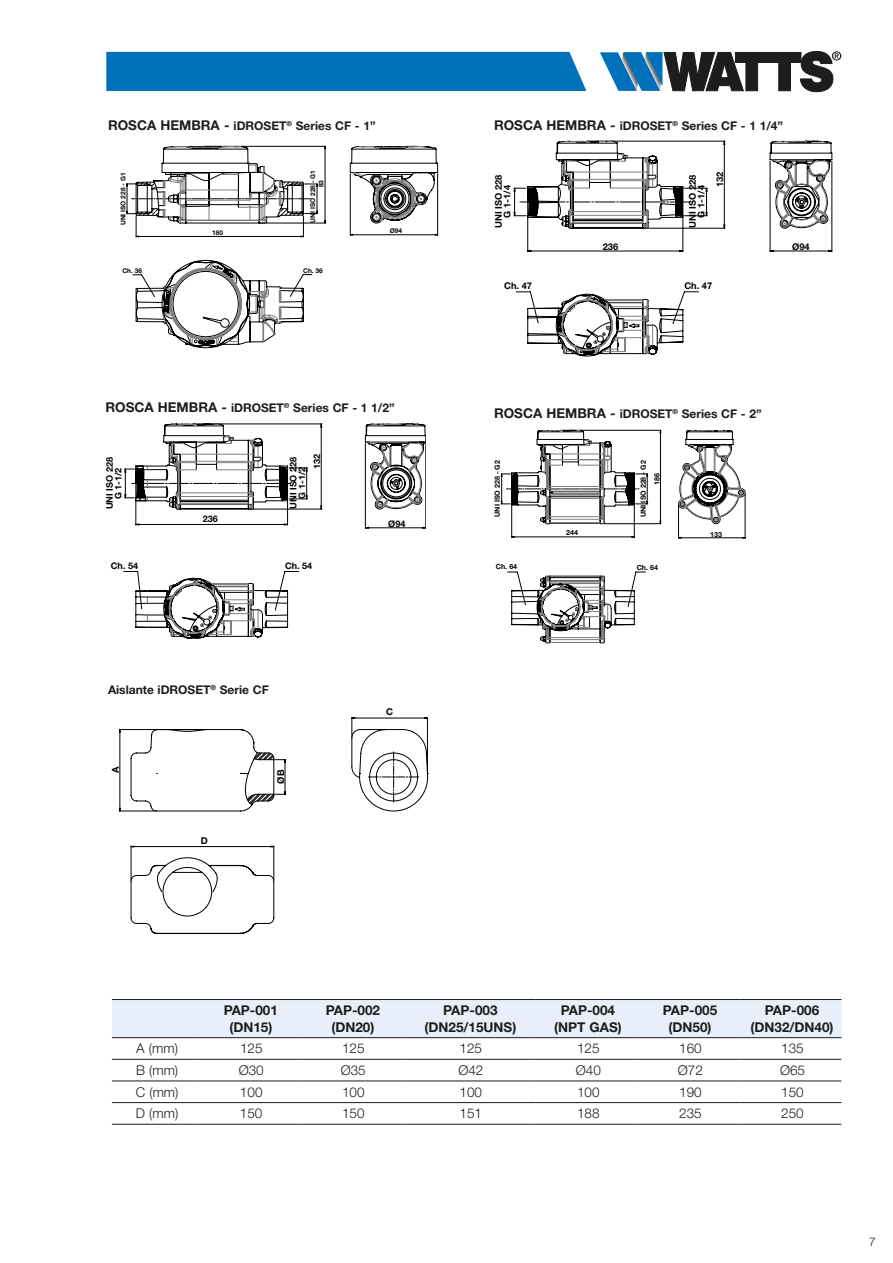
<style>
.page{position:relative;width:893px;height:1263px;background:#fff}
.page>*{position:absolute;margin:0;border:0;box-sizing:border-box;transform-origin:0 0}
.t1{font:300 13.5px "Helvetica Neue LT Std";color:#1d1d1b}
.t2{font:700 13.5px/16.5px "Helvetica Neue LT Std";color:#1d1d1b;text-align:center}
.t3{font:700 12px "Helvetica Neue LT Std";color:#1d1d1b}
.t4{font:300 12px "Helvetica Neue LT Std";color:#1d1d1b}
.t5{font:700 9.45px "Helvetica Neue LT Std";color:#010101}
.t6{font:700 9.3px/8.9px "Helvetica Neue LT Std";color:#000;text-align:center}
.t7{font:700 9px/8.6px "Helvetica Neue LT Std";color:#000;text-align:center}
.t8{font:700 7.05px "Helvetica Neue LT Std";color:#000}
.t9{font:700 6.6px "Helvetica Neue LT Std";color:#000}
.s1{font-size:13.5px}
</style>
<div class="page">
<svg style="left:600px;top:51px;width:241px;height:41px"></svg>
<div style="left:106px;top:52px;width:480px;height:39px;background:#0072bb"></div>
<hr style="left:832px;top:161px;width:1px;height:91px;background:#000">
<svg style="left:514px;top:141px;width:318px;height:111px"></svg>
<svg style="left:516px;top:292px;width:183px;height:64px"></svg>
<svg style="left:125px;top:424px;width:301px;height:215px"></svg>
<svg style="left:501px;top:430px;width:244px;height:213px"></svg>
<svg style="left:126px;top:146px;width:312px;height:91px"></svg>
<svg style="left:133px;top:260px;width:179px;height:88px"></svg>
<hr style="left:131px;top:846px;width:1px;height:34px;background:#010101">
<hr style="left:274px;top:846px;width:1px;height:34px;background:#010101">
<hr style="left:119px;top:811px;width:36px;height:1px;background:#010101">
<hr style="left:119px;top:729px;width:86px;height:1px;background:#010101">
<hr style="left:120px;top:729px;width:1px;height:82px;background:#010101">
<svg style="left:119px;top:730px;width:1px;height:81px"></svg>
<svg style="left:131px;top:857px;width:143px;height:77px"></svg>
<svg style="left:131px;top:717px;width:297px;height:130px"></svg>
<div style="left:112px;top:1000px;width:729px;height:37px;background:#e9effa"></div>
<hr style="left:112px;top:1081px;width:86px;height:1px;background:#1d1d1b">
<hr style="left:198px;top:1081px;width:102px;height:1px;background:#1d1d1b">
<hr style="left:300px;top:1081px;width:102px;height:1px;background:#1d1d1b">
<hr style="left:402px;top:1081px;width:133px;height:1px;background:#1d1d1b">
<hr style="left:535px;top:1081px;width:102px;height:1px;background:#1d1d1b">
<hr style="left:637px;top:1081px;width:102px;height:1px;background:#1d1d1b">
<hr style="left:739px;top:1081px;width:102px;height:1px;background:#1d1d1b">
<hr style="left:112px;top:1102px;width:86px;height:1px;background:#1d1d1b">
<hr style="left:198px;top:1102px;width:102px;height:1px;background:#1d1d1b">
<hr style="left:300px;top:1102px;width:102px;height:1px;background:#1d1d1b">
<hr style="left:402px;top:1102px;width:133px;height:1px;background:#1d1d1b">
<hr style="left:535px;top:1102px;width:102px;height:1px;background:#1d1d1b">
<hr style="left:637px;top:1102px;width:102px;height:1px;background:#1d1d1b">
<hr style="left:739px;top:1102px;width:102px;height:1px;background:#1d1d1b">
<hr style="left:112px;top:1124px;width:86px;height:1px;background:#1d1d1b">
<hr style="left:198px;top:1124px;width:102px;height:1px;background:#1d1d1b">
<hr style="left:300px;top:1124px;width:102px;height:1px;background:#1d1d1b">
<hr style="left:402px;top:1124px;width:133px;height:1px;background:#1d1d1b">
<hr style="left:535px;top:1124px;width:102px;height:1px;background:#1d1d1b">
<hr style="left:637px;top:1124px;width:102px;height:1px;background:#1d1d1b">
<hr style="left:739px;top:1124px;width:102px;height:1px;background:#1d1d1b">
<hr style="left:112px;top:999px;width:86px;height:1px;background:#1d1d1b">
<hr style="left:198px;top:999px;width:102px;height:1px;background:#1d1d1b">
<hr style="left:300px;top:999px;width:102px;height:1px;background:#1d1d1b">
<hr style="left:402px;top:999px;width:133px;height:1px;background:#1d1d1b">
<hr style="left:535px;top:999px;width:102px;height:1px;background:#1d1d1b">
<hr style="left:637px;top:999px;width:102px;height:1px;background:#1d1d1b">
<hr style="left:739px;top:999px;width:102px;height:1px;background:#1d1d1b">
<hr style="left:112px;top:1037px;width:86px;height:1px;background:#1d1d1b">
<hr style="left:198px;top:1037px;width:102px;height:1px;background:#1d1d1b">
<hr style="left:300px;top:1037px;width:102px;height:1px;background:#1d1d1b">
<hr style="left:402px;top:1037px;width:133px;height:1px;background:#1d1d1b">
<hr style="left:535px;top:1037px;width:102px;height:1px;background:#1d1d1b">
<hr style="left:637px;top:1037px;width:102px;height:1px;background:#1d1d1b">
<hr style="left:739px;top:1037px;width:102px;height:1px;background:#1d1d1b">
<hr style="left:112px;top:1059px;width:86px;height:1px;background:#1d1d1b">
<hr style="left:198px;top:1059px;width:102px;height:1px;background:#1d1d1b">
<hr style="left:300px;top:1059px;width:102px;height:1px;background:#1d1d1b">
<hr style="left:402px;top:1059px;width:133px;height:1px;background:#1d1d1b">
<hr style="left:535px;top:1059px;width:102px;height:1px;background:#1d1d1b">
<hr style="left:637px;top:1059px;width:102px;height:1px;background:#1d1d1b">
<hr style="left:739px;top:1059px;width:102px;height:1px;background:#1d1d1b">
<p class="t3" style="left:108px;top:118px;width:269px"><span class="s1">ROSCA HEMBRA -</span> iDROSET<sup>®</sup> Series CF - 1”</p>
<p class="t3" style="left:494px;top:118px;width:291px"><span class="s1">ROSCA HEMBRA -</span> iDROSET<sup>®</sup> Series CF - 1 1/4”</p>
<p class="t9" style="left:119px;top:225px;width:54px;rotate:-90deg">UNI ISO 228 - G1</p>
<p class="t9" style="left:309px;top:223px;width:54px;rotate:-90deg">UNI ISO 228 - G1</p>
<p class="t9" style="left:317px;top:187px;width:9px;rotate:-90deg">83</p>
<p class="t9" style="left:212px;top:229px;width:12px">180</p>
<p class="t9" style="left:390px;top:227px;width:14px">Ø94</p>
<p class="t9" style="left:122px;top:266px;width:21px">Ch. 36</p>
<p class="t9" style="left:303px;top:266px;width:21px">Ch. 36</p>
<p class="t6" style="left:494px;top:228px;width:55px;rotate:-90deg">UNI ISO 228<br>G 1-1/4</p>
<p class="t6" style="left:688px;top:228px;width:55px;rotate:-90deg">UNI ISO 228<br>G 1-1/4</p>
<p class="t6" style="left:603px;top:242px;width:17px">236</p>
<p class="t6" style="left:715px;top:187px;width:17px;rotate:-90deg">132</p>
<p class="t6" style="left:504px;top:281px;width:29px">Ch. 47</p>
<p class="t6" style="left:684px;top:281px;width:29px">Ch. 47</p>
<p class="t6" style="left:792px;top:242px;width:19px">Ø94</p>
<p class="t3" style="left:105px;top:401px;width:291px"><span class="s1">ROSCA HEMBRA -</span> iDROSET<sup>®</sup> Series CF - 1 1/2”</p>
<p class="t7" style="left:105px;top:509px;width:53px;rotate:-90deg">UNI ISO 228<br>G 1-1/2</p>
<p class="t7" style="left:289px;top:509px;width:53px;rotate:-90deg">UNI ISO 228<br>G 1-1/2</p>
<p class="t7" style="left:203px;top:515px;width:17px">236</p>
<p class="t7" style="left:312px;top:469px;width:17px;rotate:-90deg">132</p>
<p class="t7" style="left:111px;top:561px;width:29px">Ch. 54</p>
<p class="t7" style="left:285px;top:561px;width:29px">Ch. 54</p>
<p class="t7" style="left:388px;top:519px;width:19px">Ø94</p>
<p class="t3" style="left:494px;top:406px;width:269px"><span class="s1">ROSCA HEMBRA -</span> iDROSET<sup>®</sup> Series CF - 2”</p>
<p class="t8" style="left:493px;top:517px;width:58px;rotate:-90deg">UNI ISO 228 - G2</p>
<p class="t8" style="left:639px;top:517px;width:58px;rotate:-90deg">UNI ISO 228 - G2</p>
<p class="t8" style="left:566px;top:528px;width:13px">244</p>
<p class="t8" style="left:652px;top:485px;width:13px;rotate:-90deg">186</p>
<p class="t8" style="left:496px;top:562px;width:23px">Ch. 64</p>
<p class="t8" style="left:637px;top:563px;width:23px">Ch. 64</p>
<p class="t8" style="left:710px;top:530px;width:13px">133</p>
<p class="t3" style="left:108px;top:682px;width:162px">Aislante iDROSET<sup>®</sup> Serie CF</p>
<p class="t5" style="left:110px;top:772px;width:8px;rotate:-90deg">A</p>
<p class="t5" style="left:201px;top:834px;width:9px">D</p>
<p class="t5" style="left:275px;top:784px;width:16px;rotate:-90deg">ØB</p>
<p class="t5" style="left:386px;top:706px;width:9px">C</p>
<p class="t2" style="left:224px;top:1002px;width:56px">PAP-001 (DN15)</p>
<p class="t2" style="left:326px;top:1002px;width:56px">PAP-002 (DN20)</p>
<p class="t2" style="left:425px;top:1002px;width:93px">PAP-003 (DN25/15UNS)</p>
<p class="t2" style="left:554px;top:1002px;width:69px">PAP-004 (NPT GAS)</p>
<p class="t2" style="left:663px;top:1002px;width:56px">PAP-005 (DN50)</p>
<p class="t2" style="left:751px;top:1002px;width:85px">PAP-006 (DN32/DN40)</p>
<p class="t1" style="left:136px;top:1040px;width:43px">A (mm)</p>
<p class="t1" style="left:240px;top:1040px;width:24px">125</p>
<p class="t1" style="left:342px;top:1040px;width:24px">125</p>
<p class="t1" style="left:460px;top:1040px;width:24px">125</p>
<p class="t1" style="left:577px;top:1040px;width:24px">125</p>
<p class="t1" style="left:679px;top:1040px;width:24px">160</p>
<p class="t1" style="left:781px;top:1040px;width:24px">135</p>
<p class="t1" style="left:136px;top:1062px;width:44px">B (mm)</p>
<p class="t1" style="left:239px;top:1062px;width:27px">Ø30</p>
<p class="t1" style="left:341px;top:1062px;width:27px">Ø35</p>
<p class="t1" style="left:458px;top:1062px;width:27px">Ø42</p>
<p class="t1" style="left:576px;top:1062px;width:27px">Ø40</p>
<p class="t1" style="left:678px;top:1062px;width:27px">Ø72</p>
<p class="t1" style="left:780px;top:1062px;width:27px">Ø65</p>
<p class="t1" style="left:136px;top:1083px;width:44px">C (mm)</p>
<p class="t1" style="left:240px;top:1083px;width:24px">100</p>
<p class="t1" style="left:342px;top:1083px;width:24px">100</p>
<p class="t1" style="left:460px;top:1083px;width:24px">100</p>
<p class="t1" style="left:577px;top:1083px;width:24px">100</p>
<p class="t1" style="left:679px;top:1083px;width:24px">190</p>
<p class="t1" style="left:781px;top:1083px;width:24px">150</p>
<p class="t1" style="left:136px;top:1105px;width:44px">D (mm)</p>
<p class="t1" style="left:240px;top:1105px;width:24px">150</p>
<p class="t1" style="left:342px;top:1105px;width:24px">150</p>
<p class="t1" style="left:460px;top:1105px;width:24px">151</p>
<p class="t1" style="left:577px;top:1105px;width:24px">188</p>
<p class="t1" style="left:679px;top:1105px;width:24px">235</p>
<p class="t1" style="left:781px;top:1105px;width:24px">250</p>
<p class="t4" style="left:869px;top:1234px;width:8px">7</p>
</div>
